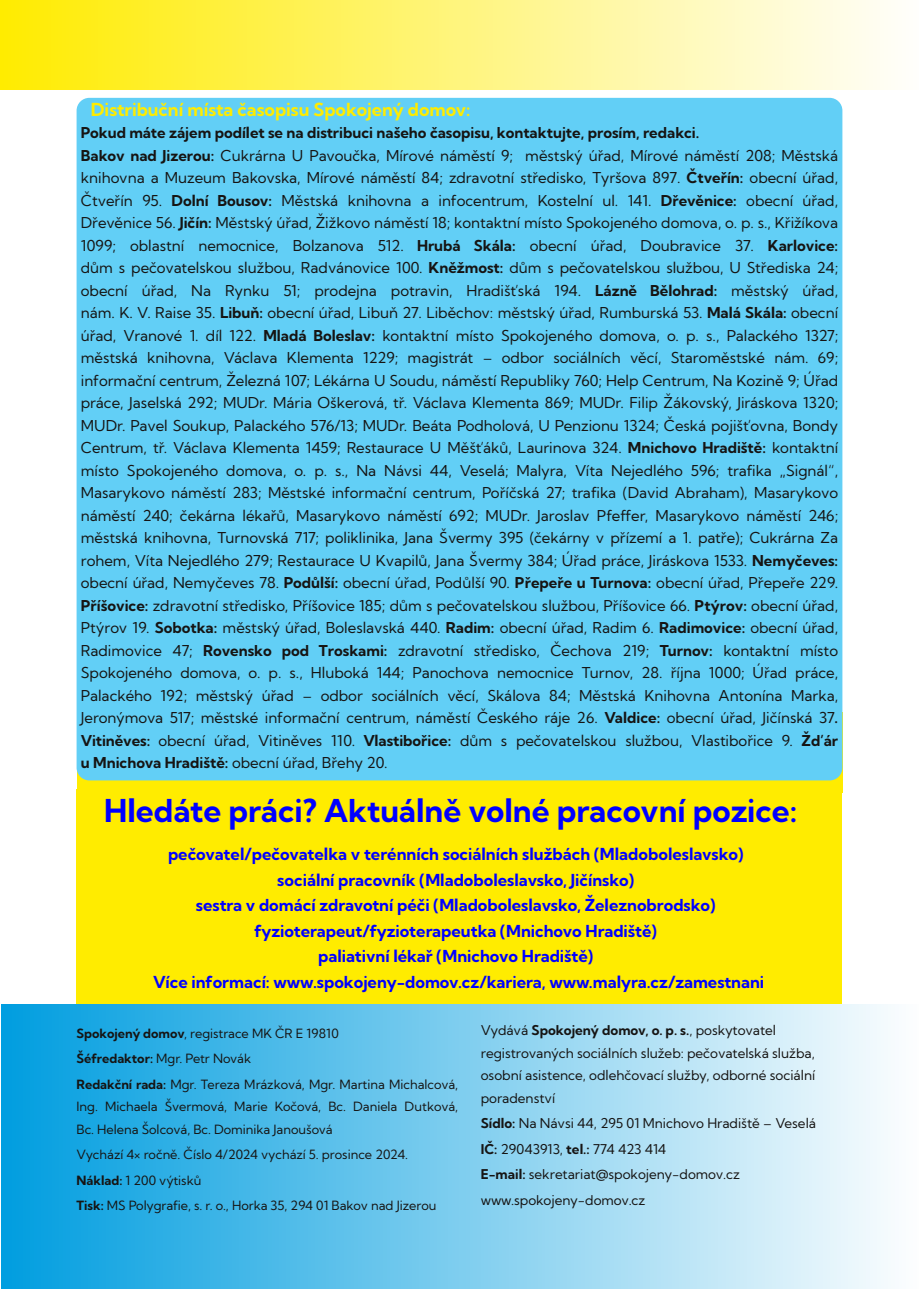
<style>
.page{position:relative;width:919px;height:1289px;background:#fff}
.page>*{position:absolute;margin:0;border:0;box-sizing:border-box;transform-origin:0 0}
.t1{font:700 31.5px "Kumbh Sans";color:#00f}
.t2{font:700 18px "Kumbh Sans";color:#ffec00}
.t3{font:700 16.5px/25.5px "Kumbh Sans";color:#00f;text-align:center}
.t4{font:15px/22.5px "Kumbh Sans";color:#161413}
.t5{font:13.5px/22.5px "Kumbh Sans";color:#161413}
.t6{font:12.75px/25.5px "Kumbh Sans";color:#161413}
.s1{font-weight:700}
</style>
<div class="page">
<div style="left:77px;top:711px;width:765px;height:81px;background:#ffec00"></div>
<div style="left:77px;top:789px;width:765px;height:51px;background:#ffec00"></div>
<div style="left:1px;top:1003px;width:917px;height:285px;background:linear-gradient(to right,#009ddf,#fcfefe)"></div>
<div style="left:77px;top:98px;width:765px;height:682px;background:#62cff6;border-radius:13px"></div>
<div style="left:0;top:0;width:918px;height:89px;background:linear-gradient(to right,#ffec00,#fffefb)"></div>
<div style="left:77px;top:836px;width:765px;height:167px;background:#ffec00"></div>
<p class="t2" style="left:91px;top:98px;width:381px">Distribuční místa časopisu Spokojený domov:</p>
<p class="t4" style="left:81px;top:121px;width:758px"><span class="s1">Pokud máte zájem podílet se na distribuci našeho časopisu, kontaktujte, prosím, redakci.<br>Bakov nad Jizerou:</span> Cukrárna U Pavoučka, Mírové náměstí 9; městský úřad, Mírové náměstí 208; Městská knihovna a Muzeum Bakovska, Mírové náměstí 84; zdravotní středisko, Tyršova 897. <span class="s1">Čtveřín:</span> obecní úřad, Čtveřín 95. <span class="s1">Dolní Bousov:</span> Městská knihovna a infocentrum, Kostelní ul. 141. <span class="s1">Dřevěnice:</span> obecní úřad, Dřevěnice 56. <span class="s1">Jičín:</span> Městský úřad, Žižkovo náměstí 18; kontaktní místo Spokojeného domova, o. p. s., Křižíkova 1099; oblastní nemocnice, Bolzanova 512. <span class="s1">Hrubá Skála:</span> obecní úřad, Doubravice 37. <span class="s1">Karlovice: </span>dům s pečovatelskou službou, Radvánovice 100. <span class="s1">Kněžmost:</span> dům s pečovatelskou službou, U Střediska 24; obecní úřad, Na Rynku 51; prodejna potravin, Hradišťská 194. <span class="s1">Lázně Bělohrad:</span> městský úřad, nám. K. V. Raise 35. <span class="s1">Libuň:</span> obecní úřad, Libuň 27. Liběchov: městský úřad, Rumburská 53. <span class="s1">Malá Skála:</span> obecní úřad, Vranové 1. díl 122. <span class="s1">Mladá Boleslav:</span> kontaktní místo Spokojeného domova, o. p. s., Palackého 1327; městská knihovna, Václava Klementa 1229; magistrát – odbor sociálních věcí, Staroměstské nám. 69; informační centrum, Železná 107; Lékárna U Soudu, náměstí Republiky 760; Help Centrum, Na Kozině 9; Úřad práce, Jaselská 292; MUDr. Mária Oškerová, tř. Václava Klementa 869; MUDr. Filip Žákovský, Jiráskova 1320; MUDr. Pavel Soukup, Palackého 576/13; MUDr. Beáta Podholová, U Penzionu 1324; Česká pojišťovna, Bondy Centrum, tř. Václava Klementa 1459; Restaurace U Měšťáků, Laurinova 324. <span class="s1">Mnichovo Hradiště:</span> kontaktní místo Spokojeného domova, o. p. s., Na Návsi 44, Veselá; Malyra, Víta Nejedlého 596; trafika „Signál“, Masarykovo náměstí 283; Městské informační centrum, Poříčská 27; trafika (David Abraham), Masarykovo náměstí 240; čekárna lékařů, Masarykovo náměstí 692; MUDr. Jaroslav Pfeffer, Masarykovo náměstí 246; městská knihovna, Turnovská 717; poliklinika, Jana Švermy 395 (čekárny v přízemí a 1. patře); Cukrárna Za rohem, Víta Nejedlého 279; Restaurace U Kvapilů, Jana Švermy 384; Úřad práce, Jiráskova 1533. <span class="s1">Nemyčeves: </span>obecní úřad, Nemyčeves 78. <span class="s1">Podůlší:</span> obecní úřad, Podůlší 90. <span class="s1">Přepeře u Turnova:</span> obecní úřad, Přepeře 229.<br><span class="s1">Příšovice:</span> zdravotní středisko, Příšovice 185; dům s pečovatelskou službou, Příšovice 66. <span class="s1">Ptýrov:</span> obecní úřad, Ptýrov 19. <span class="s1">Sobotka:</span> městský úřad, Boleslavská 440. <span class="s1">Radim:</span> obecní úřad, Radim 6. <span class="s1">Radimovice:</span> obecní úřad, Radimovice 47; <span class="s1">Rovensko pod Troskami:</span> zdravotní středisko, Čechova 219; <span class="s1">Turnov:</span> kontaktní místo Spokojeného domova, o. p. s., Hluboká 144; Panochova nemocnice Turnov, 28. října 1000; Úřad práce, Palackého 192; městský úřad – odbor sociálních věcí, Skálova 84; Městská Knihovna Antonína Marka, Jeronýmova 517; městské informační centrum, náměstí Českého ráje 26. <span class="s1">Valdice:</span> obecní úřad, Jičínská 37<span class="s1">.<br>Vitiněves:</span> obecní úřad, Vitiněves 110. <span class="s1">Vlastibořice:</span> dům s pečovatelskou službou, Vlastibořice 9. <span class="s1">Žďár u Mnichova Hradiště:</span> obecní úřad, Břehy 20.</p>
<h1 class="t1" style="left:104px;top:791px;width:694px">Hledáte práci? Aktuálně volné pracovní pozice:</h1>
<p class="t3" style="left:153px;top:841px;width:612px">pečovatel/pečovatelka v terénních sociálních službách (Mladoboleslavsko) sociální pracovník (Mladoboleslavsko, Jičínsko)<br>sestra v domácí zdravotní péči (Mladoboleslavsko, Železnobrodsko) fyzioterapeut/fyzioterapeutka (Mnichovo Hradiště)<br>paliativní lékař (Mnichovo Hradiště)<br>Více informací: www.spokojeny-domov.cz/kariera, www.malyra.cz/zamestnani</p>
<p class="t6" style="left:77px;top:1020px;width:383px"><span class="s1">Spokojený domov</span>, registrace MK ČR E 19810<br><span class="s1">Šéfredaktor:</span> Mgr. Petr Novák<br><span class="s1">Redakční rada:</span> Mgr. Tereza Mrázková, Mgr. Martina Michalcová,</p>
<p class="t6" style="left:77px;top:1095px;width:383px;line-height:22.5px">Ing. Michaela Švermová, Marie Kočová, Bc. Daniela Dutková,<br>Bc. Helena Šolcová, Bc. Dominika Janoušová</p>
<p class="t6" style="left:77px;top:1141px;width:361px">Vychází 4× ročně. Číslo 4/2024 vychází 5. prosince 2024.<br><span class="s1">Náklad:</span> 1 200 výtisků<br><span class="s1">Tisk:</span> MS Polygrafie, s. r. o., Horka 35, 294 01 Bakov nad Jizerou</p>
<p class="t5" style="left:480px;top:1019px;width:336px">Vydává <span class="s1">Spokojený domov, o. p. s.</span>, poskytovatel registrovaných sociálních služeb: pečovatelská služba, osobní asistence, odlehčovací služby, odborné sociální poradenství</p>
<p class="t5" style="left:480px;top:1110px;width:337px;line-height:25.5px"><span class="s1">Sídlo:</span> Na Návsi 44, 295 01 Mnichovo Hradiště – Veselá <span class="s1">IČ:</span> 29043913, <span class="s1">tel.:</span> 774 423 414<br><span class="s1">E-mail:</span> sekretariat@spokojeny-domov.cz www.spokojeny-domov.cz</p>
</div>
